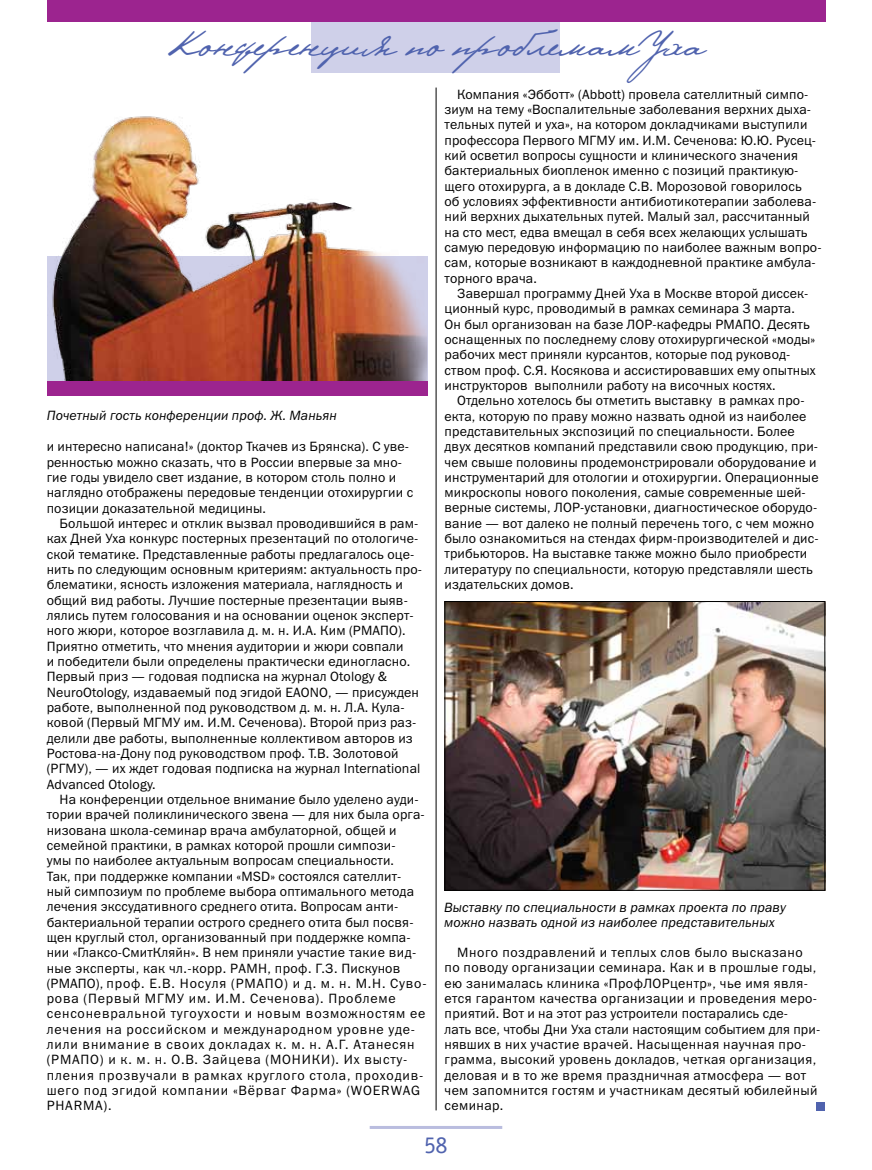
<style>
.page{position:relative;width:872px;height:1170px;background:#fff}
.page>*{position:absolute;margin:0;border:0;box-sizing:border-box;transform-origin:0 0}
.t1{font:37.5px "Pushkin";color:#5063ae}
.t2{font:24px "Officina Serif C";color:#5063ae}
.t3{font:13.5px/15.3px "Franklin Gothic Book C";letter-spacing:.01em;color:#000}
.t4{font:13.5px/15.3px "Franklin Gothic Book C";letter-spacing:.03em;color:#000}
.t5{font:italic 13.5px/15.3px "Franklin Gothic Book C";letter-spacing:.01em;color:#000}
</style>
<div class="page">
<div style="left:312px;top:0;width:248px;height:72px;background:#cfd0e9"></div>
<hr style="left:370px;top:1125px;width:132px;height:3px;background:#babddf">
<div style="left:47px;top:0;width:778px;height:21px;background:#9c248f"></div>
<hr style="left:436px;top:88px;width:1px;height:1022px;background:#000">
<img style="left:47px;top:116px;width:380px;height:265px">
<div style="left:47px;top:381px;width:380px;height:14px;background:#9c248f"></div>
<img style="left:446px;top:603px;width:377px;height:285px">
<div style="left:444px;top:601px;width:381px;height:289px;border:1px solid #000"></div>
<div style="left:816px;top:1101px;width:9px;height:9px;background:#5063ae"></div>
<h1 class="t1" style="left:168px;top:20px;width:536px">Конференция по проблемам Уха</h1>
<p class="t5" style="left:47px;top:408px;width:291px">Почетный гость конференции проф. Ж. Маньян</p>
<p class="t3" style="left:47px;top:439px;width:368px">и интересно написана!» (доктор Ткачев из Брянска). С уве&shy;ренностью можно сказать, что в России впервые за мно&shy;гие годы увидело свет издание, в котором столь полно и наглядно отображены передовые тенденции отохирургии с позиции доказательной медицины.</p>
<p class="t3" style="left:47px;top:515px;width:377px;text-indent:13px">Большой интерес и отклик вызвал проводившийся в рам&shy;ках Дней Уха конкурс постерных презентаций по отологиче&shy;ской тематике. Представленные работы предлагалось оце&shy;нить по следующим основным критериям: актуальность про&shy;блематики, ясность изложения материала, наглядность и общий вид работы. Лучшие постерные презентации выяв&shy;лялись путем голосования и на основании оценок эксперт&shy;ного жюри, которое возглавила д. м. н. И.А. Ким (РМАПО).<br>Приятно отметить, что мнения аудитории и жюри совпали<br>и победители были определены практически единогласно.<br>Первый приз — годовая подписка на журнал Otology &amp; NeuroOtology, издаваемый под эгидой EAONO, — присужден работе, выполненной под руководством д. м. н. Л.А. Кула&shy;ковой (Первый МГМУ им. И.М. Сеченова). Второй приз раз&shy;делили две работы, выполненные коллективом авторов из Ростова-на-Дону под руководством проф. Т.В. Золотовой (РГМУ), — их ждет годовая подписка на журнал International Advanced Otology.</p>
<p class="t3" style="left:47px;top:791px;width:381px;text-indent:13px">На конференции отдельное внимание было уделено ауди&shy;тории врачей поликлинического звена — для них была орга&shy;низована школа-семинар врача амбулаторной, общей и семейной практики, в рамках которой прошли симпози-<br>умы по наиболее актуальным вопросам специальности.<br>Так, при поддержке компании «MSD» состоялся сателлит&shy;ный симпозиум по проблеме выбора оптимального метода лечения экссудативного среднего отита. Вопросам анти&shy;бактериальной терапии острого среднего отита был посвя&shy;щен круглый стол, организованный при поддержке компа&shy;нии «Глаксо-СмитКляйн». В нем приняли участие такие вид&shy;ные эксперты, как чл.-корр. РАМН, проф. Г.З. Пискунов (РМАПО), проф. Е.В. Носуля (РМАПО) и д. м. н. М.Н. Суво&shy;рова (Первый МГМУ им. И.М. Сеченова). Проблеме сенсоневральной тугоухости и новым возможностям ее лечения на российском и международном уровне уде&shy;лили внимание в своих докладах к. м. н. А.Г. Атанесян (РМАПО) и к. м. н. О.В. Зайцева (МОНИКИ). Их высту&shy;пления прозвучали в рамках круглого стола, проходив&shy;шего под эгидой компании «Вёрваг Фарма» (WOERWAG PHARMA).</p>
<p class="t3" style="left:444px;top:86px;width:378px;text-indent:13px">Компания «Эбботт» (Abbott) провела сателлитный симпо&shy;зиум на тему «Воспалительные заболевания верхних дыха&shy;тельных путей и уха», на котором докладчиками выступили профессора Первого МГМУ им. И.М. Сеченова: Ю.Ю. Русец&shy;кий осветил вопросы сущности и клинического значения бактериальных биопленок именно с позиций практикую&shy;щего отохирурга, а в докладе С.В. Морозовой говорилось<br>об условиях эффективности антибиотикотерапии заболева&shy;ний верхних дыхательных путей. Малый зал, рассчитанный на сто мест, едва вмещал в себя всех желающих услышать самую передовую информацию по наиболее важным вопро&shy;сам, которые возникают в каждодневной практике амбула&shy;торного врача.</p>
<p class="t3" style="left:444px;top:285px;width:373px;text-indent:13px">Завершал программу Дней Уха в Москве второй диссек&shy;ционный курс, проводимый в рамках семинара 3 марта.<br>Он был организован на базе ЛОР-кафедры РМАПО. Десять оснащенных по последнему слову отохирургической «моды» рабочих мест приняли курсантов, которые под руковод&shy;ством проф. С.Я. Косякова и ассистировавших ему опытных инструкторов выполнили работу на височных костях.</p>
<p class="t3" style="left:444px;top:393px;width:375px;text-indent:13px">Отдельно хотелось бы отметить выставку в рамках про&shy;екта, которую по праву можно назвать одной из наиболее представительных экспозиций по специальности. Более двух десятков компаний представили свою продукцию, при&shy;чем свыше половины продемонстрировали оборудование и инструментарий для отологии и отохирургии. Операционные микроскопы нового поколения, самые современные шей&shy;верные системы, ЛОР-установки, диагностическое оборудо&shy;вание — вот далеко не полный перечень того, с чем можно было ознакомиться на стендах фирм-производителей и дис&shy;трибьюторов. На выставке также можно было приобрести литературу по специальности, которую представляли шесть издательских домов.</p>
<p class="t5" style="left:444px;top:899px;width:343px">Выставку по специальности в рамках проекта по праву можно назвать одной из наиболее представительных</p>
<p class="t4" style="left:444px;top:944px;width:377px;text-indent:13px">Много поздравлений и теплых слов было высказано по поводу организации семинара. Как и в прошлые годы, ею занималась клиника «ПрофЛОРцентр», чье имя явля&shy;ется гарантом качества организации и проведения меро&shy;приятий. Вот и на этот раз устроители постарались сде-<br>лать все, чтобы Дни Уха стали настоящим событием для при&shy;нявших в них участие врачей. Насыщенная научная про&shy;грамма, высокий уровень докладов, четкая организация, деловая и в то же время праздничная атмосфера — вот чем запомнится гостям и участникам десятый юбилейный семинар.</p>
<h2 class="t2" style="left:424px;top:1131px;width:25px">58</h2>
</div>
